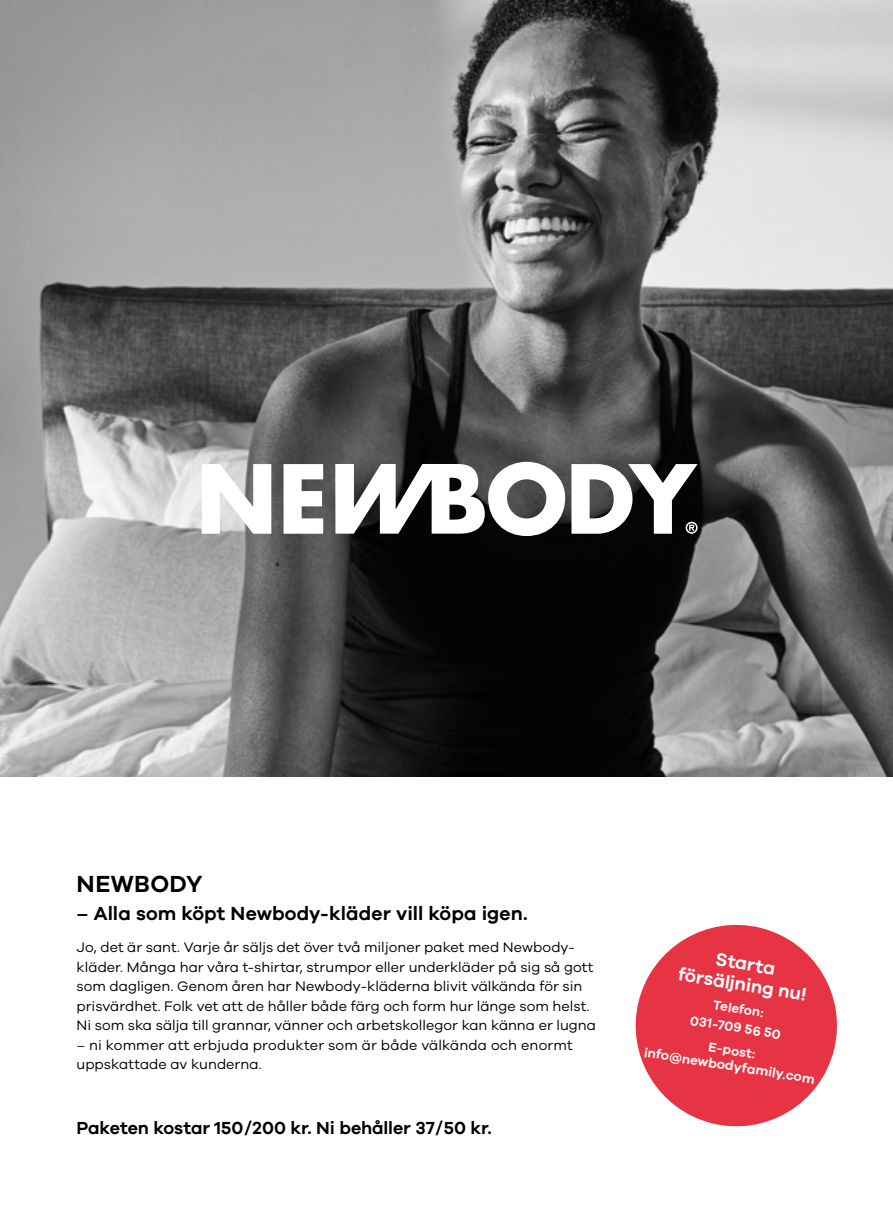
<style>
.page{position:relative;width:893px;height:1221px;background:#fff}
.page>*{position:absolute;margin:0;border:0;box-sizing:border-box;transform-origin:0 0}
.t1{font:600 24px "Galano Grotesque";letter-spacing:.01em;color:#000}
.t2{font:600 19.5px "Galano Grotesque";letter-spacing:.005em;color:#000}
.t3{font:600 18.75px/20.7px "Galano Grotesque";color:#fff;text-align:center}
.t4{font:600 18px "Galano Grotesque";letter-spacing:-.005em;color:#000}
.t5{font:14.25px/19.5px "Galano Grotesque";color:#000}
.t6{font:600 13.5px "Galano Grotesque";color:#fff}
.t7{font:600 13.2px "Galano Grotesque";color:#fff}
</style>
<div class="page">
<img style="left:0;top:0;width:893px;height:776px">
<svg style="left:202px;top:464px;width:69px;height:69px"></svg>
<svg style="left:284px;top:464px;width:39px;height:69px"></svg>
<svg style="left:571px;top:464px;width:127px;height:69px"></svg>
<svg style="left:335px;top:462px;width:230px;height:74px"></svg>
<svg style="left:635px;top:924px;width:202px;height:203px;fill:#e73445"></svg>
<h1 class="t1" style="left:77px;top:869px;width:127px">NEWBODY</h1>
<h2 class="t2" style="left:77px;top:901px;width:453px">– Alla som köpt Newbody-kläder vill köpa igen.</h2>
<p class="t5" style="left:77px;top:937px;width:521px">Jo, det är sant. Varje år säljs det över två miljoner paket med Newbody&shy;kläder. Många har våra t-shirtar, strumpor eller underkläder på sig så gott som dagligen. Genom åren har Newbody-kläderna blivit välkända för sin prisvärdhet. Folk vet att de håller både färg och form hur länge som helst.<br>Ni som ska sälja till grannar, vänner och arbetskollegor kan känna er lugna</p>
<p class="t5" style="left:77px;top:1034px;width:498px">– ni kommer att erbjuda produkter som är både välkända och enormt uppskattade av kunderna.</p>
<p class="t4" style="left:77px;top:1116px;width:417px">Paketen kostar 150/200 kr. Ni behåller 37/50 kr.</p>
<h3 class="t3" style="left:683px;top:942px;width:131px;rotate:9deg">Starta försäljning nu!</h3>
<p class="t7" style="left:714px;top:996px;width:52px;rotate:9deg">Telefon:</p>
<p class="t6" style="left:691px;top:1011px;width:93px;rotate:9deg">031-709 56 50</p>
<p class="t7" style="left:710px;top:1038px;width:49px;rotate:9deg">E-post:</p>
<p class="t6" style="left:645px;top:1043px;width:174px;rotate:9deg">info@newbodyfamily.com</p>
</div>
